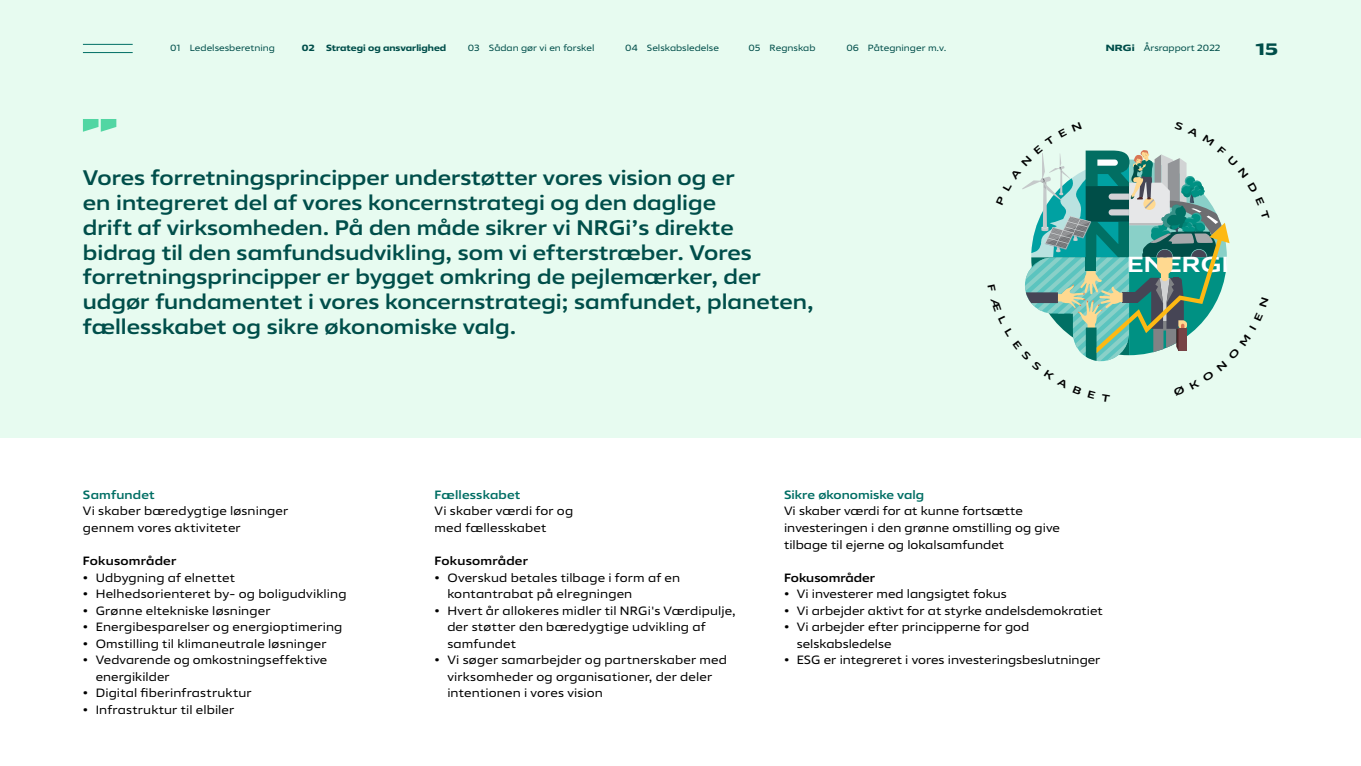
<style>
.page{position:relative;width:1361px;height:766px;background:#fff}
.page>*{position:absolute;margin:0;border:0;box-sizing:border-box;transform-origin:0 0}
.t1{font:500 21.75px "Vast XL";color:#fff}
.t2{font:500 21px/24.8px "Vast L";color:#004e4a}
.t3{font:700 16.5px "Vast XL";color:#004e4a}
.t4{font:12px/16.5px "Vast L";letter-spacing:.01em;color:#000}
.t5{font:500 12px "Vast L";letter-spacing:.005em;color:#006e64}
.t6{font:500 12px "Vast L";letter-spacing:.015em;color:#000}
.t7{font:9px "Vast L";color:#004e4a}
.t8{font:700 9px "Vast L";color:#004e4a}
.s1{font-family:"Vast XL";font-weight:700}
</style>
<div class="page">
<div style="left:0;top:0;width:1361px;height:437px;background:#e7fbf0"></div>
<svg style="left:83px;top:119px;width:33px;height:13px"></svg>
<hr style="left:83px;top:44px;width:50px;height:1px;background:#006e64">
<hr style="left:83px;top:52px;width:50px;height:1px;background:#006e64">
<svg style="left:1022px;top:150px;width:208px;height:212px"></svg>
<p class="t7" style="left:170px;top:42px;width:106px">01 Ledelsesberetning</p>
<p class="t8" style="left:302px;top:42px;width:14px">02</p>
<p class="t8" style="left:326px;top:42px;width:122px">Strategi og ansvarlighed</p>
<p class="t7" style="left:468px;top:42px;width:128px">03 Sådan gør vi en forskel</p>
<p class="t7" style="left:625px;top:42px;width:95px">04 Selskabsledelse</p>
<p class="t7" style="left:748px;top:42px;width:68px">05 Regnskab</p>
<p class="t7" style="left:846px;top:42px;width:102px">06 Påtegninger m.v.</p>
<p class="t7" style="left:1106px;top:42px;width:116px"><span class="s1">NRGi</span> Årsrapport 2022</p>
<h3 class="t3" style="left:1255px;top:38px;width:24px">15</h3>
<p class="t2" style="left:83px;top:166px;width:732px">Vores forretningsprincipper understøtter vores vision og er<br>en integreret del af vores koncernstrategi og den daglige<br>drift af virksomheden. På den måde sikrer vi NRGi’s direkte<br>bidrag til den samfundsudvikling, som vi efterstræber. Vores forretningsprincipper er bygget omkring de pejlemærker, der udgør fundamentet i vores koncernstrategi; samfundet, planeten, fællesskabet og sikre økonomiske valg.</p>
<h1 class="t1" style="left:1127px;top:250px;width:103px">ENERGI</h1>
<p class="t5" style="left:83px;top:487px;width:73px">Samfundet</p>
<p class="t4" style="left:83px;top:503px;width:207px">Vi skaber bæredygtige løsninger gennem vores aktiviteter</p>
<p class="t6" style="left:83px;top:553px;width:95px">Fokusområder</p>
<p class="t4" style="left:83px;top:569px;width:154px">• Udbygning af elnettet</p>
<p class="t4" style="left:83px;top:585px;width:265px">• Helhedsorienteret by- og boligudvikling</p>
<p class="t4" style="left:83px;top:602px;width:189px">• Grønne eltekniske løsninger</p>
<p class="t4" style="left:83px;top:618px;width:261px">• Energibesparelser og energioptimering</p>
<p class="t4" style="left:83px;top:635px;width:245px">• Omstilling til klimaneutrale løsninger</p>
<p class="t4" style="left:96px;top:651px;width:233px;text-indent:-13px">• Vedvarende og omkostningseffektive energikilder</p>
<p class="t4" style="left:83px;top:684px;width:170px">• Digital fiberinfrastruktur</p>
<p class="t4" style="left:83px;top:701px;width:153px">• Infrastruktur til elbiler</p>
<p class="t5" style="left:434px;top:487px;width:87px">Fællesskabet</p>
<p class="t4" style="left:434px;top:503px;width:140px">Vi skaber værdi for og med fællesskabet</p>
<p class="t6" style="left:434px;top:553px;width:95px">Fokusområder</p>
<p class="t4" style="left:447px;top:569px;width:234px;text-indent:-13px">• Overskud betales tilbage i form af en kontantrabat på elregningen</p>
<p class="t4" style="left:447px;top:602px;width:290px;text-indent:-13px">• Hvert år allokeres midler til NRGi's Værdipulje, der støtter den bæredygtige udvikling af samfundet</p>
<p class="t4" style="left:447px;top:651px;width:281px;text-indent:-13px">• Vi søger samarbejder og partnerskaber med virksomheder og organisationer, der deler intentionen i vores vision</p>
<p class="t5" style="left:784px;top:487px;width:141px">Sikre økonomiske valg</p>
<p class="t4" style="left:784px;top:503px;width:277px">Vi skaber værdi for at kunne fortsætte investeringen i den grønne omstilling og give tilbage til ejerne og lokalsamfundet</p>
<p class="t6" style="left:784px;top:569px;width:93px">Fokusområder</p>
<p class="t4" style="left:784px;top:585px;width:224px">• Vi investerer med langsigtet fokus</p>
<p class="t4" style="left:784px;top:602px;width:320px">• Vi arbejder aktivt for at styrke andelsdemokratiet</p>
<p class="t4" style="left:797px;top:618px;width:234px;text-indent:-13px">• Vi arbejder efter principperne for god selskabsledelse</p>
<p class="t4" style="left:784px;top:651px;width:318px">• ESG er integreret i vores investeringsbeslutninger</p>
</div>
